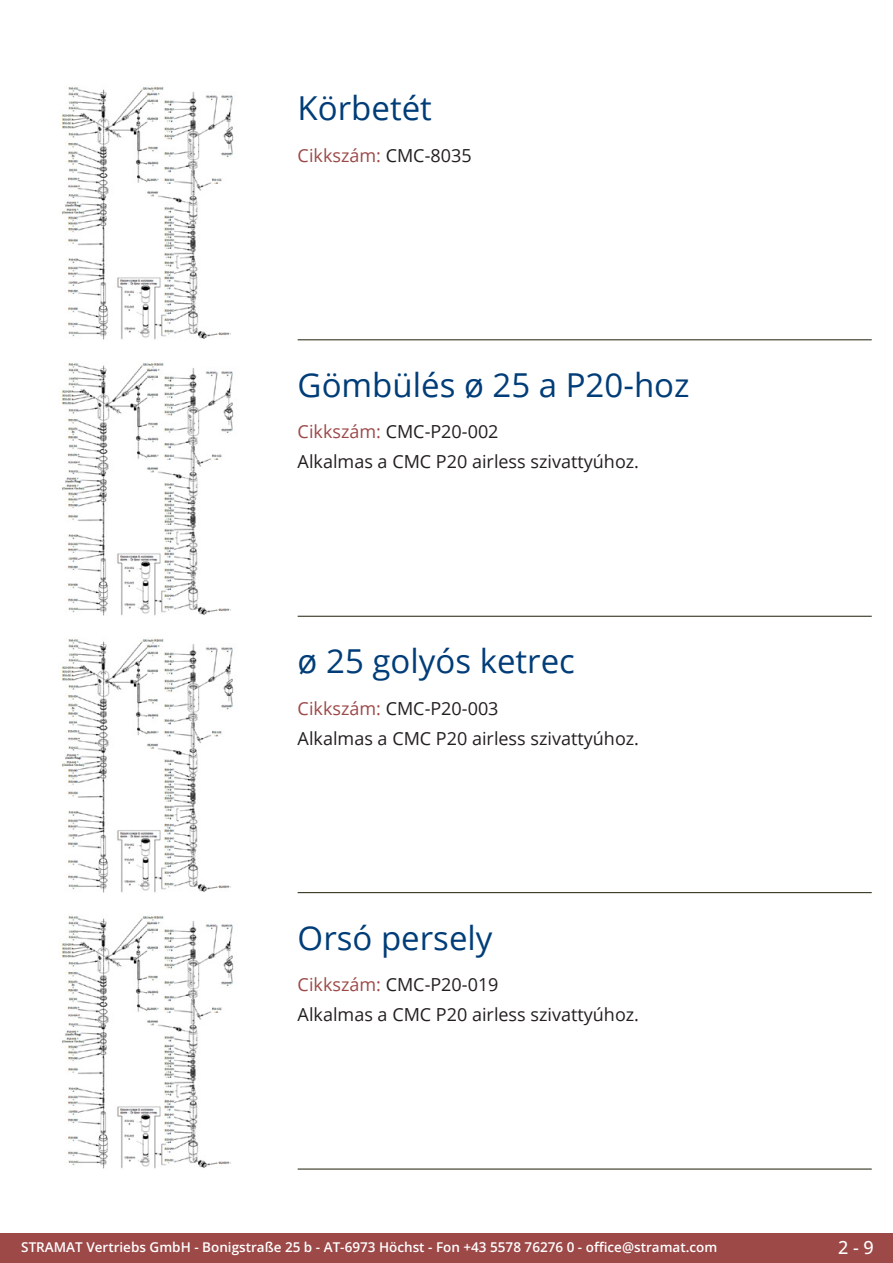
<style>
.page{position:relative;width:893px;height:1263px;background:#fff}
.page>*{position:absolute;margin:0;border:0;box-sizing:border-box;transform-origin:0 0}
.Produkttitel{font:33px "Open Sans";color:#003d78}
.Beschreibung_Text{font:18px "Open Sans";color:#231f20}
.TechDaten_Überschrif{font:18px "Open Sans";color:#231f20}
.TechDaten_Überschrif-2{font:18px "Open Sans";color:#9c4948}
.t1{font:500 18px "Open Sans";color:#fff}
.t2{font:600 13.5px "Open Sans";color:#fff}
.s1{color:#231f20}
.s2{color:#9c4948}
</style>
<div class="page">
<div style="left:0;top:1233px;width:893px;height:30px;background:#9c4948"></div>
<hr style="left:298px;top:340px;width:574px;height:1px;background:#201d08">
<hr style="left:298px;top:616px;width:574px;height:1px;background:#201d08">
<hr style="left:298px;top:892px;width:574px;height:1px;background:#201d08">
<hr style="left:298px;top:1169px;width:574px;height:1px;background:#201d08">
<img style="left:61px;top:87px;width:173px;height:253px">
<img style="left:61px;top:363px;width:173px;height:253px">
<img style="left:61px;top:639px;width:173px;height:254px">
<img style="left:61px;top:916px;width:173px;height:253px">
<p class="Produkttitel" style="left:298px;top:86px;width:136px">Körbetét</p>
<p class="TechDaten_Überschrif-2" style="left:298px;top:143px;width:175px">Cikkszám: <span class="s1">CMC-8035</span></p>
<p class="Produkttitel" style="left:298px;top:362px;width:393px">Gömbülés ø 25 a P20-hoz</p>
<p class="TechDaten_Überschrif" style="left:298px;top:420px;width:202px"><span class="s2">Cikkszám:</span> CMC-P20-002</p>
<p class="Beschreibung_Text" style="left:298px;top:449px;width:343px">Alkalmas a CMC P20 airless szivattyúhoz.</p>
<p class="Produkttitel" style="left:298px;top:638px;width:279px">ø 25 golyós ketrec</p>
<p class="TechDaten_Überschrif" style="left:298px;top:696px;width:202px"><span class="s2">Cikkszám:</span> CMC-P20-003</p>
<p class="Beschreibung_Text" style="left:298px;top:726px;width:343px">Alkalmas a CMC P20 airless szivattyúhoz.</p>
<p class="Produkttitel" style="left:298px;top:915px;width:196px">Orsó persely</p>
<p class="TechDaten_Überschrif" style="left:298px;top:972px;width:202px"><span class="s2">Cikkszám:</span> CMC-P20-019</p>
<p class="Beschreibung_Text" style="left:298px;top:1002px;width:343px">Alkalmas a CMC P20 airless szivattyúhoz.</p>
<p class="t2" style="left:21px;top:1238px;width:698px">STRAMAT Vertriebs GmbH - Bonigstraße 25 b - AT-6973 Höchst - Fon +43 5578 76276 0 - office@stramat.com</p>
<p class="t1" style="left:838px;top:1234px;width:37px">2 - 9</p>
</div>
